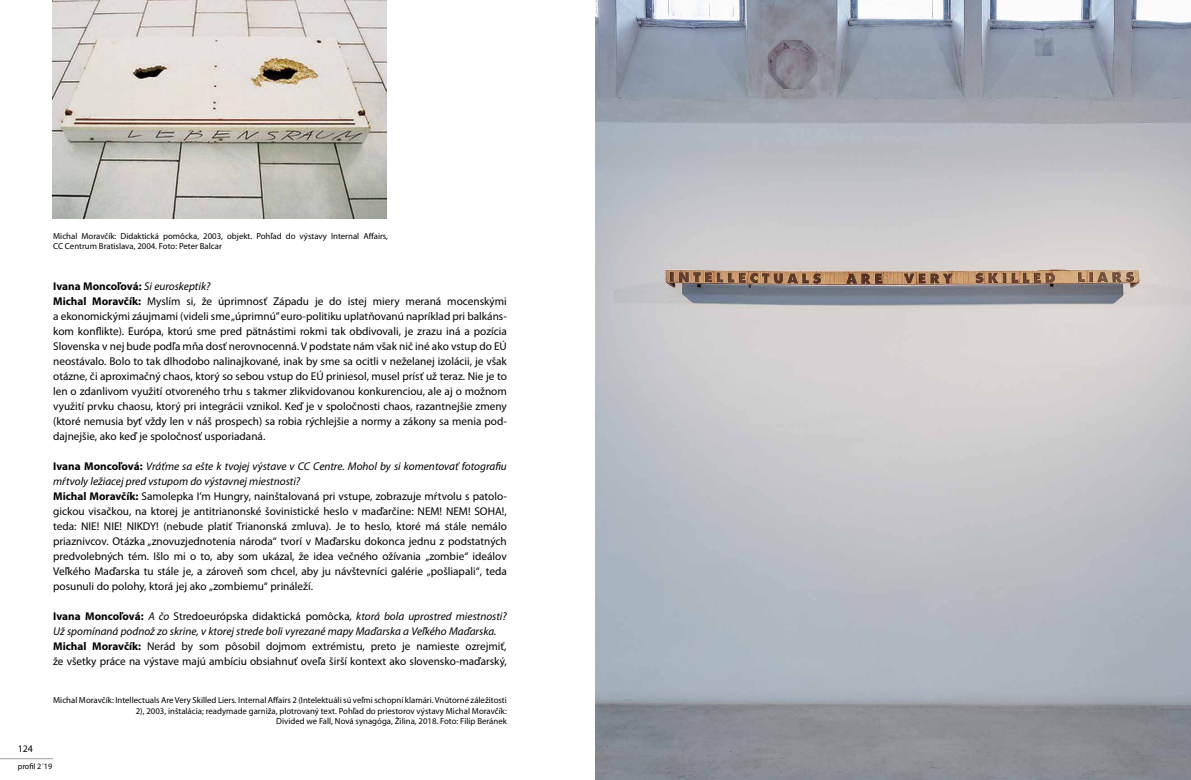
<style>
.page{position:relative;width:1191px;height:780px;background:#fff}
.page>*{position:absolute;margin:0;border:0;box-sizing:border-box;transform-origin:0 0}
.t1{font:11.25px/15px "Myriad Pro";color:#000}
.t2{font:10px "Myriad Pro";color:#000}
.t3{font:8.75px/10.5px "Myriad Pro";color:#000;text-align:right}
.t4{font:8.12px "Myriad Pro";color:#000}
.s1{font-weight:700}
.s2{font-style:italic}
</style>
<div class="page">
<hr style="left:0;top:758px;width:53px;height:1px;background:#9c9e9f">
<img style="left:53px;top:0;width:333px;height:219px">
<img style="left:595px;top:0;width:596px;height:780px">
<p class="t3" style="left:53px;top:230px;width:336px;text-align:left">Michal Moravčík: Didaktická pomôcka, 2003, objekt. Pohľad do výstavy Internal Affairs,<br>CC Centrum Bratislava, 2004. Foto: Peter Balcar</p>
<p class="t1" style="left:53px;top:279px;width:455px"><span class="s1">Ivana Moncoľová:</span> <span class="s2">Si euroskeptik?<br></span><span class="s1">Michal Moravčík:</span> Myslím si, že úprimnosť Západu je do istej miery meraná mocenskými a ekonomickými záujmami (videli sme „úprimnú” euro-politiku uplatňovanú napríklad pri balkáns&shy;kom konflikte). Európa, ktorú sme pred pätnástimi rokmi tak obdivovali, je zrazu iná a pozícia Slovenska v nej bude podľa mňa dosť nerovnocenná. V podstate nám však nič iné ako vstup do EÚ neostávalo. Bolo to tak dlhodobo nalinajkované, inak by sme sa ocitli v neželanej izolácii, je však otázne, či aproximačný chaos, ktorý so sebou vstup do EÚ priniesol, musel prísť už teraz. Nie je to len o zdanlivom využití otvoreného trhu s takmer zlikvidovanou konkurenciou, ale aj o možnom využití prvku chaosu, ktorý pri integrácii vznikol. Keď je v spoločnosti chaos, razantnejšie zmeny (ktoré nemusia byť vždy len v náš prospech) sa robia rýchlejšie a normy a zákony sa menia pod&shy;dajnejšie, ako keď je spoločnosť usporiadaná.</p>
<p class="t1" style="left:53px;top:459px;width:455px"><span class="s1">Ivana Moncoľová:</span> <span class="s2">Vráťme sa ešte k tvojej výstave v CC Centre. Mohol by si komentovať fotografiu mŕtvoly ležiacej pred vstupom do výstavnej miestnosti?<br></span><span class="s1">Michal Moravčík:</span> Samolepka I’m Hungry, nainštalovaná pri vstupe, zobrazuje mŕtvolu s patolo&shy;gickou visačkou, na ktorej je antitrianonské šovinistické heslo v maďarčine: NEM! NEM! SOHA!, teda: NIE! NIE! NIKDY! (nebude platiť Trianonská zmluva). Je to heslo, ktoré má stále nemálo priaznivcov. Otázka „znovuzjednotenia národa“ tvorí v Maďarsku dokonca jednu z podstatných predvolebných tém. Išlo mi o to, aby som ukázal, že idea večného ožívania „zombie“ ideálov Veľkého Maďarska tu stále je, a zároveň som chcel, aby ju návštevníci galérie „pošliapali“, teda posunuli do polohy, ktorá jej ako „zombiemu“ prináleží.</p>
<p class="t1" style="left:53px;top:609px;width:455px"><span class="s1">Ivana Moncoľová:</span> <span class="s2">A čo</span> Stredoeurópska didaktická pomôcka<span class="s2">, ktorá bola uprostred miestnosti?<br>Už spomínaná podnož zo skrine, v ktorej strede boli vyrezané mapy Maďarska a Veľkého Maďarska.<br></span><span class="s1">Michal Moravčík:</span> Nerád by som pôsobil dojmom extrémistu, preto je namieste ozrejmiť, že všetky práce na výstave majú ambíciu obsiahnuť oveľa širší kontext ako slovensko-maďarský,</p>
<p class="t3" style="left:53px;top:695px;width:455px">Michal Moravčík: Intellectuals Are Very Skilled Liers. Internal Affairs 2 (Intelektuáli sú veľmi schopní klamári. Vnútorné záležitosti<br>2), 2003, inštalácia; readymade garniža, plotrovaný text. Pohľad do priestorov výstavy Michal Moravčík:<br>Divided we Fall, Nová synagóga, Žilina, 2018. Foto: Filip Beránek</p>
<p class="t2" style="left:18px;top:742px;width:17px">124</p>
<p class="t4" style="left:18px;top:761px;width:36px">profil 2´19</p>
</div>
